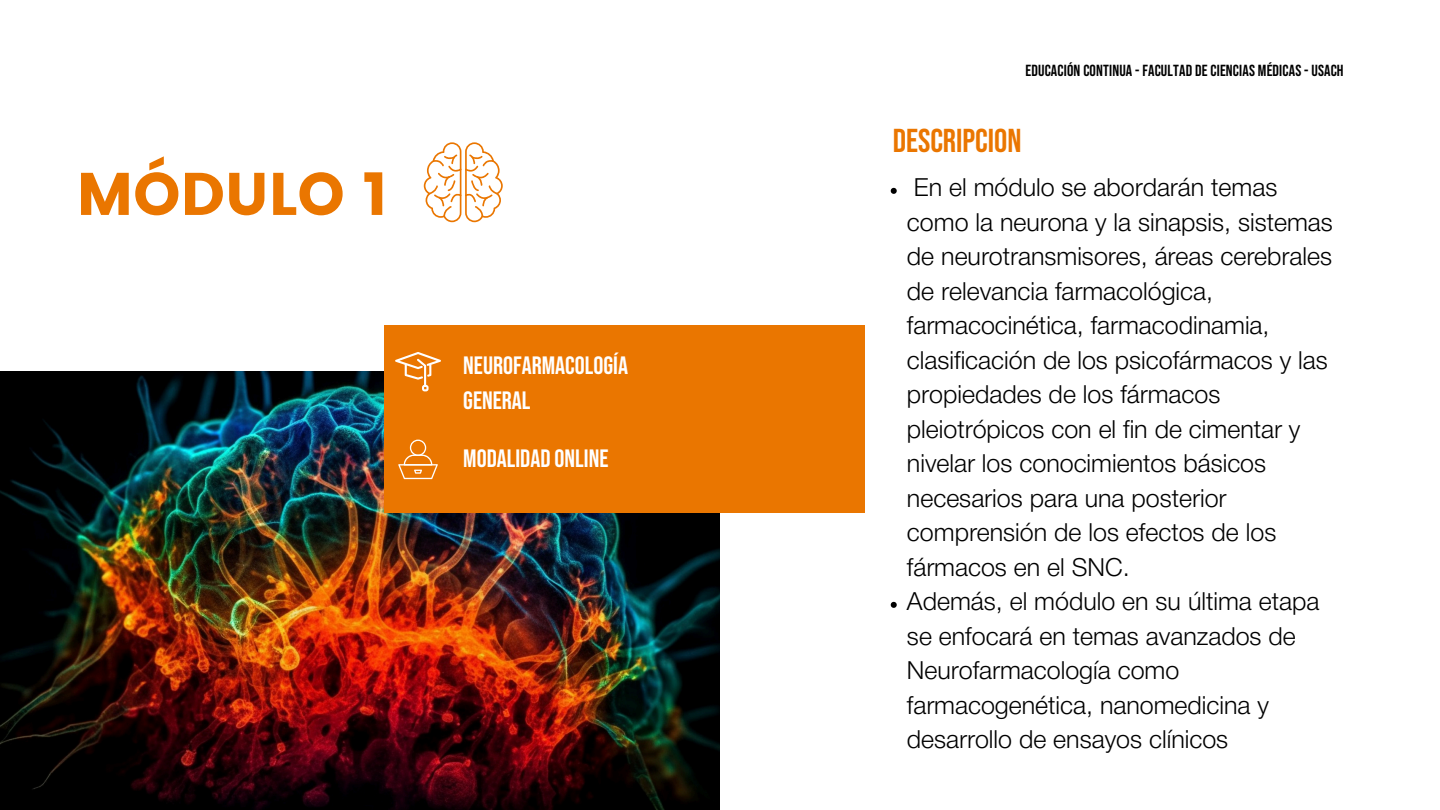
<style>
.page{position:relative;width:1440px;height:810px;background:#fff}
.page>*{position:absolute;margin:0;border:0;box-sizing:border-box;transform-origin:0 0}
.t1{font:60px "Poppins";color:#ea7600}
.t2{font:33px "Bebas Neue";color:#ea7600}
.t3{font:300 25px/34.5px "Helvetica Neue";color:#000}
.t4{font:25px/34.5px "Bebas Neue";color:#fff}
.t5{font:16px "Bebas Neue";letter-spacing:.01em;color:#000}
</style>
<div class="page">
<img style="left:0;top:372px;width:720px;height:438px">
<div style="left:384px;top:325px;width:480px;height:187px;background:#ea7600"></div>
<svg style="left:891px;top:188px;width:6px;height:6px"></svg>
<svg style="left:891px;top:602px;width:6px;height:6px"></svg>
<svg style="left:424px;top:142px;width:79px;height:80px"></svg>
<svg style="left:395px;top:352px;width:46px;height:39px"></svg>
<svg style="left:398px;top:440px;width:40px;height:39px"></svg>
<p class="t1" style="left:77px;top:159px;width:313px">MÓDULO 1</p>
<p class="t4" style="left:463px;top:349px;width:166px">NEUROFARMACOLOGÍA<br>GENERAL</p>
<h1 class="t4" style="left:463px;top:442px;width:147px">MODALIDAD ONLINE</h1>
<h3 class="t5" style="left:1025px;top:61px;width:320px">EDUCACIÓN CONTINUA - FACULTAD DE CIENCIAS MÉDICAS - USACH</h3>
<p class="t2" style="left:893px;top:122px;width:130px">DESCRIPCION</p>
<h4 class="t3" style="left:907px;top:172px;width:427px">En el módulo se abordarán temas como la neurona y la sinapsis, sistemas de neurotransmisores, áreas cerebrales de relevancia farmacológica, farmacocinética, farmacodinamia, clasificación de los psicofármacos y las propiedades de los fármacos pleiotrópicos con el fin de cimentar y nivelar los conocimientos básicos necesarios para una posterior comprensión de los efectos de los fármacos en el SNC.</h4>
<p class="t3" style="left:907px;top:586px;width:414px">Además, el módulo en su última etapa se enfocará en temas avanzados de<br>Neurofarmacología como farmacogenética, nanomedicina y desarrollo de ensayos clínicos</p>
</div>
